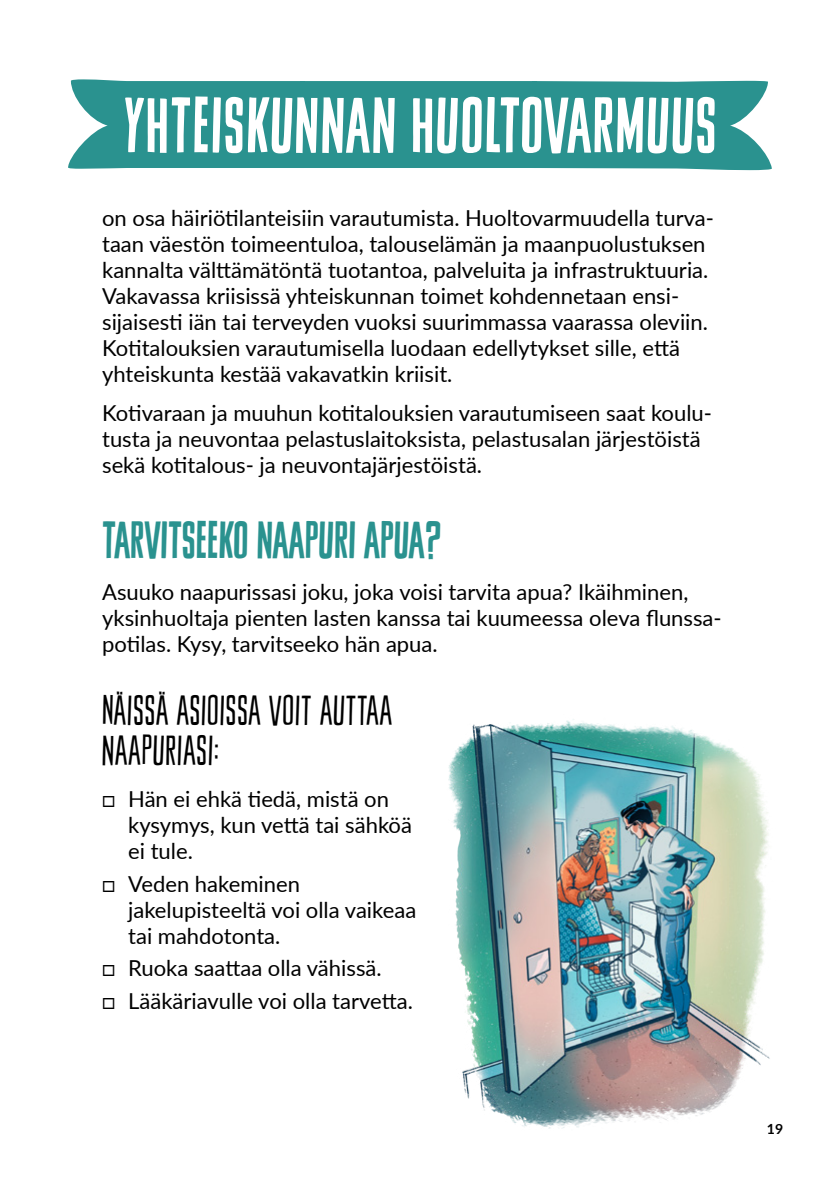
<style>
.page{position:relative;width:840px;height:1191px;background:#fff}
.page>*{position:absolute;margin:0;border:0;box-sizing:border-box;transform-origin:0 0}
.otsikko_2_nega{font:72px "Sheldon";letter-spacing:.02em;color:#fff}
.otsikko_3{font:48px "Sheldon";color:#2a928f}
.otsikko_4{font:40px/40px "Sheldon Feather";letter-spacing:.02em;color:#000}
.leipäteksti{font:22px/26px "Lato";color:#000}
.t1{font:700 14px "Lato";color:#000}
</style>
<div class="page">
<svg style="left:68px;top:79px;width:703px;height:91px;background:#3b9a97"></svg>
<img style="left:448px;top:719px;width:322px;height:410px">
<p class="otsikko_2_nega" style="left:124px;top:82px;width:594px">YHTEISKUNNAN HUOLTOVARMUUS</p>
<p class="leipäteksti" style="left:102px;top:204px;width:613px">on osa häiriötilanteisiin varautumista. Huoltovarmuudella turva&shy;taan väestön toimeentuloa, talouselämän ja maanpuolustuksen kannalta välttämätöntä tuotantoa, palveluita ja infrastruktuuria.<br>Vakavassa kriisissä yhteiskunnan toimet kohdennetaan ensi&shy;sijaisesti iän tai terveyden vuoksi suurimmassa vaarassa oleviin.<br>Kotitalouksien varautumisella luodaan edellytykset sille, että yhteiskunta kestää vakavatkin kriisit.</p>
<p class="leipäteksti" style="left:102px;top:399px;width:611px">Kotivaraan ja muuhun kotitalouksien varautumiseen saat koulu&shy;tusta ja neuvontaa pelastuslaitoksista, pelastusalan järjestöistä sekä kotitalous- ja neuvontajärjestöistä.</p>
<p class="otsikko_3" style="left:102px;top:511px;width:340px">TARVITSEEKO NAAPURI APUA?</p>
<p class="leipäteksti" style="left:102px;top:578px;width:620px">Asuuko naapurissasi joku, joka voisi tarvita apua? Ikäihminen, yksinhuoltaja pienten lasten kanssa tai kuumeessa oleva flunssa&shy;potilas. Kysy, tarvitseeko hän apua.</p>
<p class="otsikko_4" style="left:102px;top:691px;width:291px">NÄISSÄ ASIOISSA VOIT AUTTAA<br>NAAPURIASI:</p>
<p class="leipäteksti" style="left:128px;top:785px;width:285px;text-indent:-26px">□ Hän ei ehkä tiedä, mistä on kysymys, kun vettä tai sähköä ei tule.</p>
<p class="leipäteksti" style="left:128px;top:870px;width:289px;text-indent:-26px">□ Veden hakeminen jakelupisteeltä voi olla vaikeaa tai mahdotonta.</p>
<p class="leipäteksti" style="left:102px;top:954px;width:281px">□ Ruoka saattaa olla vähissä.</p>
<p class="leipäteksti" style="left:102px;top:987px;width:312px">□ Lääkäriavulle voi olla tarvetta.</p>
<p class="t1" style="left:766px;top:1118px;width:18px">19</p>
</div>
